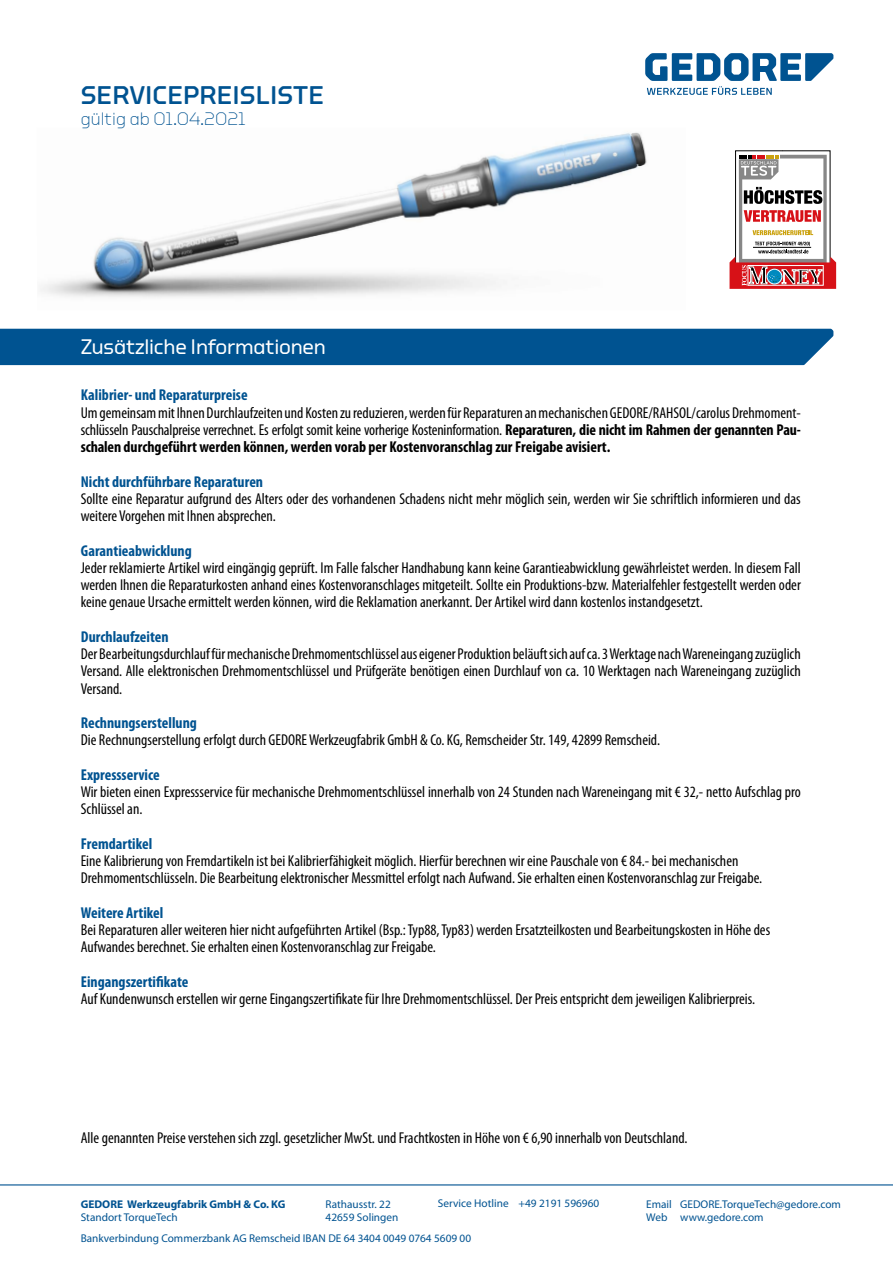
<style>
.page{position:relative;width:893px;height:1263px;background:#fff}
.page>*{position:absolute;margin:0;border:0;box-sizing:border-box;transform-origin:0 0}
.t1{font:500 25.5px "GEDORE Type";color:#005391}
.t2{font:21px "GEDORE Type";letter-spacing:-.01em;color:#fff}
.t3{font:300 18px "GEDORE Type";color:#005391}
.t4{font:condensed 15.75px/17.2px "Myriad Pro";color:#000}
.t5{font:700 condensed 15.75px "Myriad Pro";color:#005391}
.t6{font:11.25px/13.5px "Myriad Pro";color:#005391}
.t7{font:700 11.25px "Myriad Pro";color:#005391}
.s1{font-weight:700}
</style>
<div class="page">
<img style="left:40px;top:132px;width:607px;height:166px">
<svg style="left:645px;top:53px;width:188px;height:42px"></svg>
<div style="left:0;top:329px;width:833px;height:36px;background:#005391"></div>
<hr style="left:0;top:1184px;width:893px;height:1px;background:#005391">
<svg style="left:729px;top:150px;width:107px;height:139px"></svg>
<hr style="left:753px;top:247px;width:58px;height:1px;background:#000">
<h1 class="t1" style="left:81px;top:81px;width:245px">SERVICEPREISLISTE</h1>
<p class="t3" style="left:81px;top:109px;width:166px">gültig ab 01.04.2021</p>
<h2 class="t2" style="left:81px;top:335px;width:247px">Zusätzliche Informationen</h2>
<p class="t5" style="left:81px;top:385px;width:168px">Kalibrier- und Reparaturpreise</p>
<p class="t4" style="left:81px;top:404px;width:722px;text-align:justify">Um gemeinsam mit Ihnen Durchlaufzeiten und Kosten zu reduzieren, werden für Reparaturen an mechanischen GEDORE/RAHSOL/carolus Drehmoment&shy;schlüsseln Pauschalpreise verrechnet. Es erfolgt somit keine vorherige Kosteninformation. <span class="s1">Reparaturen, die nicht im Rahmen der genannten Pau&shy;schalen durchgeführt werden können, werden vorab per Kostenvoranschlag zur Freigabe avisiert.</span></p>
<p class="t5" style="left:81px;top:471px;width:184px">Nicht durchführbare Reparaturen</p>
<p class="t4" style="left:81px;top:490px;width:721px">Sollte eine Reparatur aufgrund des Alters oder des vorhandenen Schadens nicht mehr möglich sein, werden wir Sie schriftlich informieren und das weitere Vorgehen mit Ihnen absprechen.</p>
<p class="t5" style="left:81px;top:540px;width:112px">Garantieabwicklung</p>
<p class="t4" style="left:81px;top:559px;width:722px;text-align:justify">Jeder reklamierte Artikel wird eingängig geprüft. Im Falle falscher Handhabung kann keine Garantieabwicklung gewährleistet werden. In diesem Fall werden Ihnen die Reparaturkosten anhand eines Kostenvoranschlages mitgeteilt. Sollte ein Produktions-bzw. Materialfehler festgestellt werden oder keine genaue Ursache ermittelt werden können, wird die Reklamation anerkannt. Der Artikel wird dann kostenlos instandgesetzt.</p>
<p class="t5" style="left:81px;top:627px;width:89px">Durchlaufzeiten</p>
<p class="t4" style="left:81px;top:645px;width:722px;text-align:justify">Der Bearbeitungsdurchlauf für mechanische Drehmomentschlüssel aus eigener Produktion beläuft sich auf ca. 3 Werktage nach Wareneingang zuzüglich Versand. Alle elektronischen Drehmomentschlüssel und Prüfgeräte benötigen einen Durchlauf von ca. 10 Werktagen nach Wareneingang zuzüglich Versand.</p>
<p class="t5" style="left:81px;top:713px;width:118px">Rechnungserstellung</p>
<p class="t4" style="left:81px;top:731px;width:581px">Die Rechnungserstellung erfolgt durch GEDORE Werkzeugfabrik GmbH &amp; Co. KG, Remscheider Str. 149, 42899 Remscheid.</p>
<p class="t5" style="left:81px;top:765px;width:80px">Expressservice</p>
<p class="t4" style="left:81px;top:783px;width:722px">Wir bieten einen Expressservice für mechanische Drehmomentschlüssel innerhalb von 24 Stunden nach Wareneingang mit € 32,- netto Aufschlag pro<br>Schlüssel an.</p>
<p class="t5" style="left:81px;top:834px;width:73px">Fremdartikel</p>
<p class="t4" style="left:81px;top:852px;width:683px">Eine Kalibrierung von Fremdartikeln ist bei Kalibrierfähigkeit möglich. Hierfür berechnen wir eine Pauschale von € 84.- bei mechanischen<br>Drehmomentschlüsseln. Die Bearbeitung elektronischer Messmittel erfolgt nach Aufwand. Sie erhalten einen Kostenvoranschlag zur Freigabe.</p>
<p class="t5" style="left:81px;top:903px;width:84px">Weitere Artikel</p>
<p class="t4" style="left:81px;top:921px;width:691px">Bei Reparaturen aller weiteren hier nicht aufgeführten Artikel (Bsp.: Typ88, Typ83) werden Ersatzteilkosten und Bearbeitungskosten in Höhe des<br>Aufwandes berechnet. Sie erhalten einen Kostenvoranschlag zur Freigabe.</p>
<p class="t5" style="left:81px;top:972px;width:109px">Eingangszertifikate</p>
<p class="t4" style="left:81px;top:990px;width:676px">Auf Kundenwunsch erstellen wir gerne Eingangszertifikate für Ihre Drehmomentschlüssel. Der Preis entspricht dem jeweiligen Kalibrierpreis.</p>
<p class="t4" style="left:81px;top:1129px;width:608px">Alle genannten Preise verstehen sich zzgl. gesetzlicher MwSt. und Frachtkosten in Höhe von € 6,90 innerhalb von Deutschland.</p>
<p class="t7" style="left:81px;top:1196px;width:206px">GEDORE Werkzeugfabrik GmbH &amp; Co. KG</p>
<p class="t6" style="left:81px;top:1210px;width:99px">Standort TorqueTech</p>
<p class="t6" style="left:326px;top:1197px;width:74px">Rathausstr. 22<br>42659 Solingen</p>
<p class="t6" style="left:438px;top:1196px;width:163px">Service Hotline +49 2191 596960</p>
<p class="t6" style="left:646px;top:1197px;width:196px">Email GEDORE.TorqueTech@gedore.com<br>Web www.gedore.com</p>
<p class="t6" style="left:81px;top:1231px;width:392px">Bankverbindung Commerzbank AG Remscheid IBAN DE 64 3404 0049 0764 5609 00</p>
</div>
